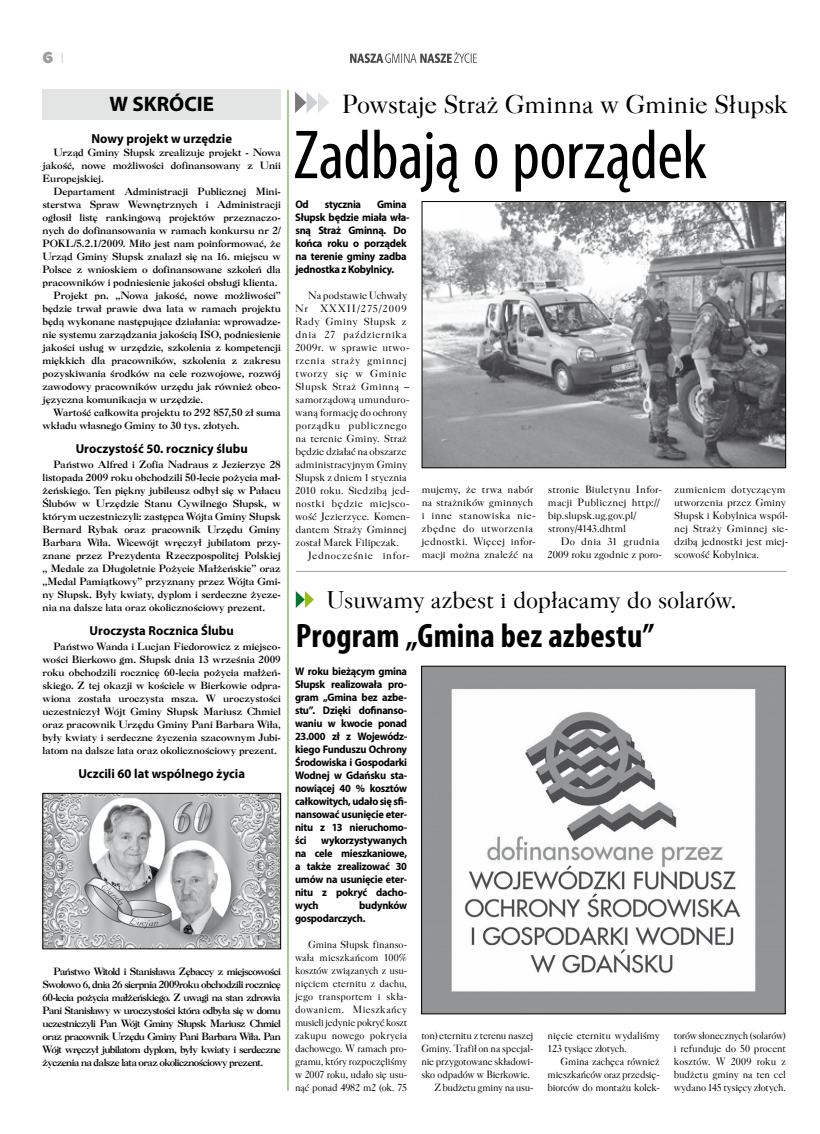
<style>
.page{position:relative;width:820px;height:1134px;background:#fff}
.page>*{position:absolute;margin:0;border:0;box-sizing:border-box;transform-origin:0 0}
.t1{font:condensed 70px "Myriad Pro";letter-spacing:-.01em;color:#000}
.t2{font:700 condensed 34px "Myriad Pro";letter-spacing:.005em;color:#000}
.t3{font:26px "Casablanca";letter-spacing:-.005em;color:#000}
.t4{font:24px "Casablanca";letter-spacing:-.015em;color:#000}
.t5{font:700 21px "Myriad Pro";color:#000}
.t6{font:14px "Phoenix EFN";color:#9c9e9f}
.t7{font:700 13px "Myriad Pro";color:#000}
.t8{font:700 11px/13px "Myriad Pro";letter-spacing:-.025em;color:#000;scale:.95 1}
.t9{font:10.5px/13px "Casablanca";letter-spacing:.005em;color:#000}
.t10{font:10.5px/13px "Casablanca";letter-spacing:.005em;color:#000;text-align:justify;scale:.95 1}
.t11{font:10.5px "Casablanca";letter-spacing:.035em;color:#000}
.t12{font:10.5px "Casablanca";letter-spacing:-.025em;color:#000;scale:.95 1}
.t13{font:10.5px "Casablanca";letter-spacing:.055em;color:#000}
.t14{font:10.5px "Casablanca";letter-spacing:-.015em;color:#000;scale:.95 1}
.t15{font:10.5px "Casablanca";letter-spacing:-.02em;color:#000;scale:.95 1}
.t16{font:10.5px "Casablanca";letter-spacing:.06em;color:#000}
.t17{font:10.5px "Casablanca";letter-spacing:.04em;color:#000}
.t18{font:10.5px "Casablanca";letter-spacing:.095em;color:#000}
.t19{font:10.5px "Casablanca";letter-spacing:.05em;color:#000}
.t20{font:700 10px/13px "Casablanca";letter-spacing:-.005em;color:#000;text-align:justify}
.s1{font-family:"Euromode";color:#d0d1d2}
</style>
<div class="page">
<svg style="left:350px;top:52px;width:127px;height:11px"></svg>
<div style="left:43px;top:90px;width:238px;height:30px;background:#e3e4e4"></div>
<hr style="left:288px;top:90px;width:1px;height:1001px;background:#44a12b">
<svg style="left:295px;top:92px;width:34px;height:21px"></svg>
<svg style="left:296px;top:591px;width:18px;height:17px"></svg>
<hr style="left:296px;top:571px;width:490px;height:1px;background:#9c9e9f">
<img style="left:423px;top:203px;width:360px;height:263px">
<div style="left:421px;top:201px;width:364px;height:267px;border:1px solid #000"></div>
<img style="left:45px;top:795px;width:234px;height:152px">
<div style="left:43px;top:793px;width:238px;height:156px;border:1px solid #000"></div>
<img style="left:423px;top:668px;width:360px;height:344px">
<div style="left:421px;top:666px;width:364px;height:348px;border:1px solid #000"></div>
<h3 class="t6" style="left:43px;top:49px;width:23px">6 <span class="s1">|</span></h3>
<h3 class="t5" style="left:109px;top:90px;width:106px">W SKRÓCIE</h3>
<h3 class="t7" style="left:91px;top:130px;width:142px">Nowy projekt w urzędzie</h3>
<p class="t20" style="left:43px;top:146px;width:240px;text-indent:11px">Urząd Gminy Słupsk zrealizuje projekt - Nowa jakość, nowe możliwości dofinansowany z Unii Europejskiej.</p>
<p class="t20" style="left:54px;top:185px;width:229px">Departament Administracji Publicznej Mini-</p>
<p class="t20" style="left:43px;top:198px;width:240px">sterstwa Spraw Wewnętrznych i Administracji</p>
<p class="t20" style="left:43px;top:211px;width:240px">ogłosił listę rankingową projektów przeznaczo-</p>
<p class="t20" style="left:43px;top:224px;width:240px">nych do dofinansowania w ramach konkursu nr 2/</p>
<p class="t20" style="left:43px;top:237px;width:240px">POKL/5.2.1/2009. Miło jest nam poinformować, że</p>
<p class="t20" style="left:43px;top:250px;width:240px">Urząd Gminy Słupsk znalazł się na 16. miejscu w</p>
<p class="t20" style="left:43px;top:263px;width:240px">Polsce z wnioskiem o dofinansowane szkoleń dla</p>
<p class="t20" style="left:43px;top:276px;width:236px">pracowników i podniesienie jakości obsługi klienta.</p>
<p class="t20" style="left:54px;top:289px;width:229px">Projekt pn. „Nowa jakość, nowe możliwości”</p>
<p class="t20" style="left:43px;top:302px;width:240px">będzie trwał prawie dwa lata w ramach projektu</p>
<p class="t20" style="left:43px;top:315px;width:240px">będą wykonane następujące działania: wprowadze-</p>
<p class="t20" style="left:43px;top:328px;width:240px">nie systemu zarządzania jakością ISO, podniesienie</p>
<p class="t20" style="left:43px;top:341px;width:240px">jakości usług w urzędzie, szkolenia z kompetencji</p>
<p class="t20" style="left:43px;top:354px;width:240px">miękkich dla pracowników, szkolenia z zakresu</p>
<p class="t20" style="left:43px;top:367px;width:240px">pozyskiwania środków na cele rozwojowe, rozwój</p>
<p class="t20" style="left:43px;top:380px;width:240px">zawodowy pracowników urzędu jak również obco-</p>
<p class="t20" style="left:43px;top:393px;width:162px">języczna komunikacja w urzędzie.</p>
<p class="t20" style="left:54px;top:406px;width:229px">Wartość całkowita projektu to 292 857,50 zł suma</p>
<p class="t20" style="left:43px;top:419px;width:198px">wkładu własnego Gminy to 30 tys. złotych.</p>
<h3 class="t7" style="left:76px;top:440px;width:173px">Uroczystość 50. rocznicy ślubu</h3>
<p class="t20" style="left:43px;top:458px;width:240px;text-indent:11px">Państwo Alfred i Zofia Nadraus z Jezierzyc 28 listopada 2009 roku obchodzili 50-lecie pożycia mał&shy;żeńskiego. Ten piękny jubileusz odbył się w Pałacu Ślubów w Urzędzie Stanu Cywilnego Słupsk, w którym uczestniczyli: zastępca Wójta Gminy Słupsk Bernard Rybak oraz pracownik Urzędu Gminy Barbara Wiła. Wicewójt wręczył jubilatom przy&shy;znane przez Prezydenta Rzeczpospolitej Polskiej „ Medale za Długoletnie Pożycie Małżeńskie” oraz „Medal Pamiątkowy” przyznany przez Wójta Gmi&shy;ny Słupsk. Były kwiaty, dyplom i serdeczne życze&shy;nia na dalsze lata oraz okolicznościowy prezent.</p>
<h3 class="t7" style="left:90px;top:622px;width:146px">Uroczysta Rocznica Ślubu</h3>
<p class="t20" style="left:43px;top:640px;width:240px;text-indent:11px">Państwo Wanda i Lucjan Fiedorowicz z miejsco&shy;wości Bierkowo gm. Słupsk dnia 13 września 2009 roku obchodzili rocznicę 60-lecia pożycia małżeń&shy;skiego. Z tej okazji w kościele w Bierkowie odpra&shy;wiona została uroczysta msza. W uroczystości uczestniczył Wójt Gminy Słupsk Mariusz Chmiel oraz pracownik Urzędu Gminy Pani Barbara Wiła, były kwiaty i serdeczne życzenia szacownym Jubi&shy;latom na dalsze lata oraz okolicznościowy prezent.</p>
<h3 class="t7" style="left:78px;top:765px;width:168px">Uczcili 60 lat wspólnego życia</h3>
<p class="t20" style="left:43px;top:965px;width:240px;text-indent:11px">Państwo Witold i Stanisława Zębaccy z miejscowości Swołowo 6, dnia 26 sierpnia 2009roku obchodzili rocznicę 60-lecia pożycia małżeńskiego. Z uwagi na stan zdrowia Pani Stanisławy w uroczystości która odbyła się w domu uczestniczyli Pan Wójt Gminy Słupsk Mariusz Chmiel oraz pracownik Urzędu Gminy Pani Barbara Wiła. Pan Wójt wręczył jubilatom dyplom, były kwiaty i serdeczne życzenia na dalsze lata oraz okolicznościowy prezent.</p>
<h3 class="t3" style="left:342px;top:89px;width:447px">Powstaje Straż Gminna w Gminie Słupsk</h3>
<h1 class="t1" style="left:293px;top:113px;width:414px">Zadbają o porządek</h1>
<p class="t8" style="left:295px;top:197px;width:16px">Od</p>
<p class="t8" style="left:324px;top:197px;width:40px">stycznia</p>
<p class="t8" style="left:295px;top:197px;width:122px;text-indent:82px">Gmina<br>Słupsk będzie miała wła&shy;sną Straż Gminną. Do końca roku o porządek na terenie gminy zadba jednostka z Kobylnicy.</p>
<p class="t9" style="left:308px;top:289px;width:100px">Na podstawie Uchwały</p>
<p class="t18" style="left:295px;top:302px;width:113px">Nr XXXII/275/2009</p>
<p class="t11" style="left:295px;top:315px;width:113px">Rady Gminy Słupsk z</p>
<p class="t16" style="left:295px;top:328px;width:113px">dnia 27 października</p>
<p class="t11" style="left:295px;top:341px;width:116px">2009r. w sprawie utwo-</p>
<p class="t13" style="left:295px;top:354px;width:113px">rzenia straży gminnej</p>
<p class="t19" style="left:295px;top:367px;width:113px">tworzy się w Gminie</p>
<p class="t17" style="left:295px;top:380px;width:115px">Słupsk Straż Gminną –</p>
<p class="t9" style="left:295px;top:393px;width:115px">samorządową umunduro-</p>
<p class="t9" style="left:295px;top:406px;width:114px">waną formację do ochrony</p>
<p class="t11" style="left:295px;top:419px;width:113px">porządku publicznego</p>
<p class="t9" style="left:295px;top:432px;width:113px">na terenie Gminy. Straż</p>
<p class="t9" style="left:295px;top:445px;width:113px">będzie działać na obszarze</p>
<p class="t9" style="left:295px;top:458px;width:113px">administracyjnym Gminy</p>
<p class="t9" style="left:295px;top:471px;width:113px">Słupsk z dniem 1 stycznia</p>
<p class="t9" style="left:295px;top:484px;width:116px">2010 roku. Siedzibą jed-</p>
<p class="t11" style="left:295px;top:497px;width:115px">nostki będzie miejsco-</p>
<p class="t9" style="left:295px;top:510px;width:116px">wość Jezierzyce. Komen-</p>
<p class="t9" style="left:295px;top:523px;width:113px">dantem Straży Gminnej</p>
<p class="t9" style="left:295px;top:536px;width:105px">został Marek Filipczak.</p>
<p class="t13" style="left:307px;top:549px;width:103px">Jednocześnie infor-</p>
<p class="t9" style="left:421px;top:483px;width:116px">mujemy, że trwa nabór na strażników gminnych i inne stanowiska nie&shy;zbędne do utworzenia jednostki. Więcej infor&shy;macji można znaleźć na</p>
<p class="t9" style="left:547px;top:483px;width:116px">stronie Biuletynu Infor&shy;macji Publicznej http:// bip.slupsk.ug.gov.pl/ strony/4143.dhtml</p>
<p class="t9" style="left:547px;top:535px;width:116px;text-align:right">Do dnia 31 grudnia<br>2009 roku zgodnie z poro-</p>
<p class="t9" style="left:674px;top:483px;width:116px">zumieniem dotyczącym utworzenia przez Gminy<br>Słupsk i Kobylnica wspól&shy;nej Straży Gminnej sie&shy;dzibą jednostki jest miej&shy;scowość Kobylnica.</p>
<h3 class="t4" style="left:326px;top:586px;width:412px">Usuwamy azbest i dopłacamy do solarów.</h3>
<h2 class="t2" style="left:296px;top:614px;width:360px">Program „Gmina bez azbestu”</h2>
<p class="t8" style="left:295px;top:664px;width:119px;text-align:justify">W roku bieżącym gmina Słupsk realizowała pro&shy;gram „Gmina bez azbe&shy;stu”. Dzięki dofinanso&shy;waniu w kwocie ponad 23.000 zł z Wojewódz&shy;kiego Funduszu Ochrony Środowiska i Gospodarki Wodnej w Gdańsku sta&shy;nowiącej 40 % kosztów całkowitych, udało się sfi&shy;nansować usunięcie eter&shy;nitu z 13 nieruchomo&shy;ści</p>
<p class="t8" style="left:295px;top:833px;width:119px;text-align:justify;text-indent:26px">wykorzystywanych na cele mieszkaniowe, a także zrealizować 30 umów na usunięcie eter&shy;nitu z pokryć dacho&shy;wych</p>
<p class="t8" style="left:295px;top:898px;width:119px;text-indent:64px">budynków gospodarczych.</p>
<p class="t10" style="left:295px;top:938px;width:119px;text-indent:13px">Gmina Słupsk finanso&shy;wała mieszkańcom 100% kosztów związanych z usu&shy;nięciem eternitu z dachu, jego transportem i skła&shy;dowaniem. Mieszkańcy musieli jedynie pokryć koszt zakupu nowego pokrycia dachowego. W ramach pro&shy;gramu, który rozpoczęliśmy w 2007 roku, udało się usu&shy;nąć ponad 4982 m2 (ok. 75</p>
<p class="t14" style="left:421px;top:1029px;width:119px">ton) eternitu z terenu naszej</p>
<p class="t10" style="left:421px;top:1042px;width:119px">Gminy. Trafił on na specjal-</p>
<p class="t12" style="left:421px;top:1055px;width:119px">nie przygotowane składowi-</p>
<p class="t12" style="left:421px;top:1068px;width:116px">sko odpadów w Bierkowie.</p>
<p class="t15" style="left:434px;top:1081px;width:106px">Z budżetu gminy na usu-</p>
<p class="t10" style="left:547px;top:1029px;width:119px">nięcie eternitu wydaliśmy<br>123 tysiące złotych.</p>
<p class="t10" style="left:547px;top:1055px;width:119px;text-indent:13px">Gmina zachęca również mieszkańców oraz przedsię&shy;biorców do montażu kolek-</p>
<p class="t10" style="left:673px;top:1029px;width:119px">torów słonecznych (solarów) i refunduje do 50 procent kosztów. W 2009 roku z budżetu gminy na ten cel wydano 145 tysięcy złotych.</p>
</div>
